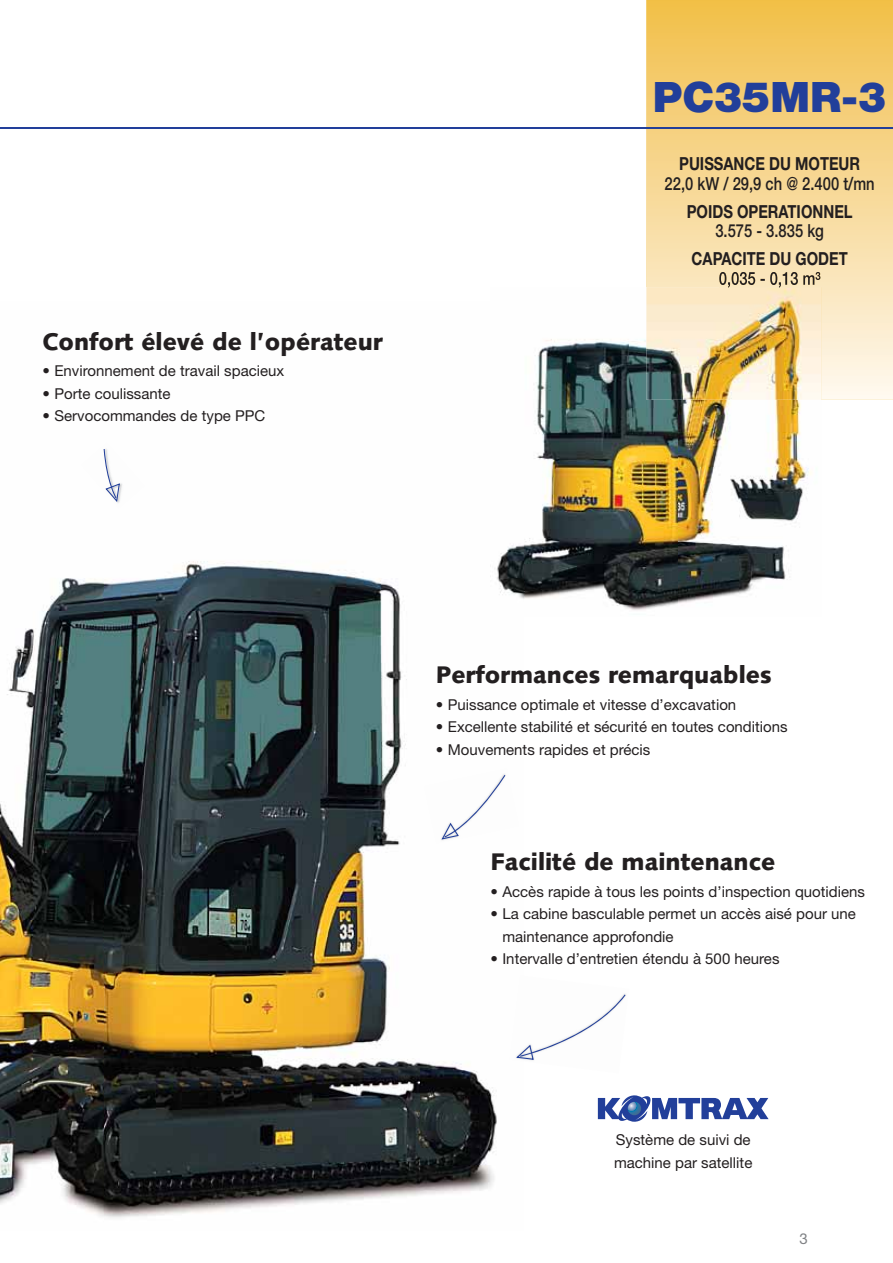
<style>
.page{position:relative;width:893px;height:1263px;background:#fff}
.page>*{position:absolute;margin:0;border:0;box-sizing:border-box;transform-origin:0 0}
.t1{font:900 42px "Helvetica Neue LT Pro";color:#223f9a}
.t2{font:900 24px "Syntax LTCE";color:#231f20}
.t3{font:700 18px "Helvetica Neue LT Pro";color:#231f20;scale:.82 1}
.t4{font:500 18px "Helvetica Neue LT Pro";color:#231f20;scale:.82 1}
.t5{font:15px/22.5px "Helvetica Neue LT Pro";color:#231f20}
.t6{font:15px "Helvetica Neue LT Pro";color:#808285}
</style>
<div class="page">
<svg style="left:646px;top:0;width:247px;height:400px;background:#f5d58d"></svg>
<hr style="left:0;top:127px;width:893px;height:1px;background:#223f9a">
<img style="left:0;top:561px;width:497px;height:657px">
<svg style="left:719px;top:272px;width:101px;height:15px;background:#c1b090"></svg>
<img style="left:103px;top:449px;width:19px;height:54px">
<svg style="left:104px;top:449px;width:16px;height:53px"></svg>
<svg style="left:516px;top:995px;width:109px;height:65px"></svg>
<svg style="left:598px;top:1095px;width:170px;height:27px"></svg>
<img style="left:424px;top:768px;width:82px;height:76px">
<svg style="left:441px;top:775px;width:64px;height:65px"></svg>
<img style="left:523px;top:339px;width:156px;height:271px">
<img style="left:679px;top:400px;width:133px;height:203px">
<img style="left:646px;top:287px;width:175px;height:113px">
<img style="left:490px;top:545px;width:33px;height:72px">
<img style="left:719px;top:287px;width:101px;height:1px">
<h2 class="t2" style="left:42px;top:330px;width:342px">Confort élevé de l’opérateur</h2>
<p class="t5" style="left:42px;top:362px;width:243px">• Environnement de travail spacieux</p>
<p class="t5" style="left:42px;top:384px;width:130px">• Porte coulissante</p>
<p class="t5" style="left:42px;top:407px;width:224px">• Servocommandes de type PPC</p>
<h1 class="t1" style="left:653px;top:82px;width:235px">PC35MR-3</h1>
<p class="t3" style="left:679px;top:157px;width:222px">PUISSANCE DU MOTEUR</p>
<p class="t4" style="left:665px;top:177px;width:258px">22,0 kW / 29,9 ch @ 2.400 t/mn</p>
<p class="t3" style="left:687px;top:205px;width:204px">POIDS OPERATIONNEL</p>
<p class="t4" style="left:715px;top:224px;width:134px">3.575 - 3.835 kg</p>
<p class="t3" style="left:692px;top:252px;width:192px">CAPACITE DU GODET</p>
<h2 class="t2" style="left:436px;top:663px;width:337px">Performances remarquables</h2>
<p class="t5" style="left:436px;top:695px;width:302px">• Puissance optimale et vitesse d’excavation</p>
<p class="t5" style="left:436px;top:717px;width:353px">• Excellente stabilité et sécurité en toutes conditions</p>
<p class="t5" style="left:436px;top:740px;width:216px">• Mouvements rapides et précis</p>
<h2 class="t2" style="left:490px;top:850px;width:286px">Facilité de maintenance</h2>
<p class="t5" style="left:490px;top:882px;width:376px">• Accès rapide à tous les points d’inspection quotidiens</p>
<p class="t5" style="left:502px;top:904px;width:355px;text-indent:-12px">• La cabine basculable permet un accès aisé pour une maintenance approfondie</p>
<p class="t5" style="left:490px;top:949px;width:291px">• Intervalle d’entretien étendu à 500 heures</p>
<p class="t5" style="left:614px;top:1130px;width:140px">Système de suivi de machine par satellite</p>
<p class="t6" style="left:799px;top:1233px;width:10px">3</p>
</div>
